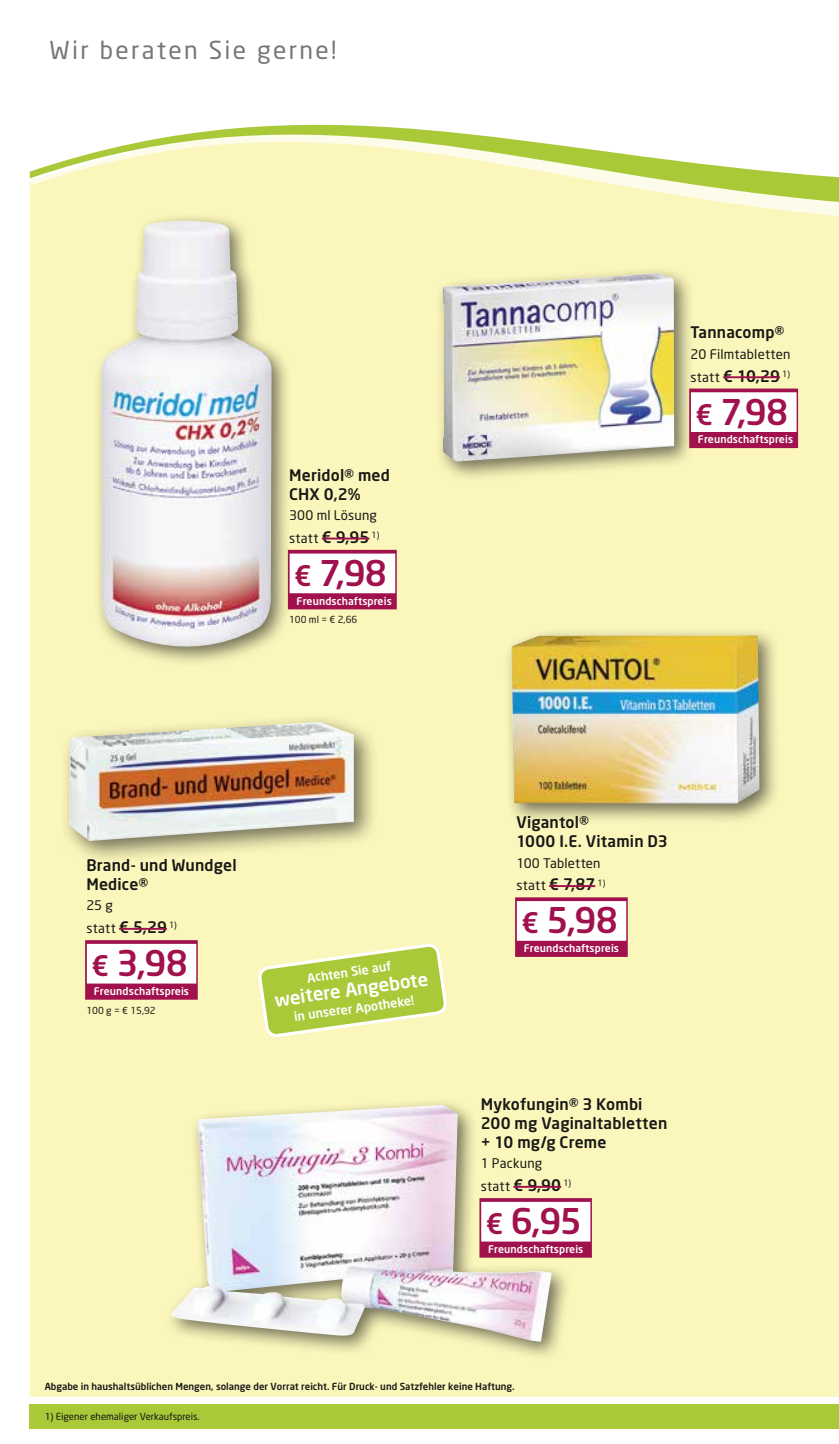
<style>
.page{position:relative;width:839px;height:1444px;background:#fff}
.page>*{position:absolute;margin:0;border:0;box-sizing:border-box;transform-origin:0 0}
.t1{font:500 35px "Neo Sans";letter-spacing:-.025em;color:#a0114d}
.t2{font:24.5px "Neo Sans";letter-spacing:.095em;color:#777}
.t3{font:500 18.38px "Neo Sans";color:#fff}
.t4{font:500 15.75px/19.2px "Neo Sans";letter-spacing:.01em;color:#181715}
.t5{font:13.12px/22.8px "Neo Sans";letter-spacing:.015em;color:#181715}
.t6{font:500 12.42px "Neo Sans";color:#fff}
.t7{font:500 10.5px "Neo Sans";letter-spacing:.01em;color:#fff}
.t8{font:500 9.62px "Neo Sans";color:#181715}
.t9{font:9.62px "Neo Sans";color:#181715}
.s1{font-weight:500;font-size:15.75px}
.s2{font-size:28px}
.s3{font-weight:400;font-size:13.12px}
</style>
<div class="page">
<svg style="left:838px;top:1404px;width:1px;height:25px"></svg>
<div style="left:30px;top:1404px;width:808px;height:25px;background:#a9c938"></div>
<div style="left:30px;top:227px;width:808px;height:1169px;background:#fbf6bb"></div>
<svg style="left:30px;top:124px;width:808px;height:103px;fill:#fbf6bb"></svg>
<div style="left:94px;top:212px;width:198px;height:455px;background:#181715;opacity:.6"></div>
<img style="left:100px;top:221px;width:171px;height:428px">
<div style="left:288px;top:550px;width:108px;height:59px;background:#a0114d"></div>
<div style="left:289px;top:553px;width:106px;height:40px;background:#fff"></div>
<hr style="left:322px;top:537px;width:47px;height:2px;background:#a0114d">
<div style="left:434px;top:265px;width:260px;height:217px;background:#181715;opacity:.6"></div>
<img style="left:442px;top:273px;width:232px;height:189px">
<div style="left:689px;top:388px;width:108px;height:60px;background:#a0114d"></div>
<div style="left:690px;top:392px;width:106px;height:40px;background:#fff"></div>
<hr style="left:723px;top:376px;width:56px;height:2px;background:#a0114d">
<div style="left:60px;top:712px;width:318px;height:153px;background:#181715;opacity:.6"></div>
<img style="left:69px;top:722px;width:285px;height:119px">
<div style="left:85px;top:940px;width:113px;height:59px;background:#a0114d"></div>
<div style="left:87px;top:944px;width:109px;height:39px;background:#fff"></div>
<hr style="left:119px;top:928px;width:48px;height:2px;background:#a0114d">
<svg style="left:258px;top:944px;width:188px;height:92px;background:#c4d869"></svg>
<div style="left:164px;top:1096px;width:407px;height:265px;background:#181715;opacity:.6"></div>
<img style="left:169px;top:1105px;width:382px;height:236px">
<div style="left:479px;top:1198px;width:112px;height:59px;background:#a0114d"></div>
<div style="left:481px;top:1201px;width:109px;height:40px;background:#fff"></div>
<hr style="left:513px;top:1186px;width:48px;height:1px;background:#a0114d">
<div style="left:503px;top:627px;width:276px;height:197px;background:#181715;opacity:.6"></div>
<img style="left:511px;top:635px;width:248px;height:168px">
<div style="left:515px;top:897px;width:112px;height:60px;background:#a0114d"></div>
<div style="left:516px;top:901px;width:110px;height:39px;background:#fff"></div>
<hr style="left:549px;top:885px;width:46px;height:2px;background:#a0114d">
<h2 class="t2" style="left:50px;top:35px;width:288px">Wir beraten Sie gerne!</h2>
<p class="t4" style="left:289px;top:465px;width:102px">Meridol® med<br>CHX 0,2%</p>
<p class="t5" style="left:289px;top:504px;width:92px">300 ml Lösung statt <span class="s1">€ 9,95</span> <sup>1)</sup></p>
<h1 class="t1" style="left:294px;top:551px;width:94px"><span class="s2">€</span> 7,98</h1>
<p class="t7" style="left:296px;top:594px;width:97px">Freundschaftspreis</p>
<p class="t9" style="left:289px;top:614px;width:70px">100 ml = € 2,66</p>
<p class="t4" style="left:690px;top:323px;width:95px">Tannacomp®</p>
<p class="t5" style="left:690px;top:342px;width:101px">20 Filmtabletten</p>
<p class="t4" style="left:690px;top:366px;width:101px"><span class="s3">statt</span> € 10,29 <sup>1)</sup></p>
<h1 class="t1" style="left:695px;top:389px;width:94px"><span class="s2">€</span> 7,98</h1>
<p class="t7" style="left:697px;top:433px;width:97px">Freundschaftspreis</p>
<p class="t4" style="left:86px;top:855px;width:152px">Brand- und Wundgel<br>Medice®</p>
<p class="t5" style="left:86px;top:894px;width:92px">25 g<br>statt <span class="s1">€ 5,29</span> <sup>1)</sup></p>
<h1 class="t1" style="left:91px;top:941px;width:98px"><span class="s2">€</span> 3,98</h1>
<p class="t7" style="left:94px;top:984px;width:97px">Freundschaftspreis</p>
<p class="t9" style="left:86px;top:1004px;width:71px">100 g = € 15,92</p>
<p class="t6" style="left:306px;top:970px;width:86px;rotate:-8deg">Achten Sie auf</p>
<p class="t3" style="left:273px;top:988px;width:156px;rotate:-8deg">weitere Angebote</p>
<p class="t6" style="left:293px;top:1009px;width:123px;rotate:-8deg">in unserer Apotheke!</p>
<p class="t4" style="left:516px;top:812px;width:153px">Vigantol®<br>1000 I.E. Vitamin D3</p>
<p class="t5" style="left:516px;top:851px;width:90px">100 Tabletten statt <span class="s1">€ 7,87</span> <sup>1)</sup></p>
<h1 class="t1" style="left:521px;top:898px;width:98px"><span class="s2">€</span> 5,98</h1>
<p class="t7" style="left:523px;top:941px;width:97px">Freundschaftspreis</p>
<p class="t4" style="left:480px;top:1093px;width:188px">Mykofungin® 3 Kombi<br>200 mg Vaginaltabletten + 10 mg/g Creme</p>
<p class="t5" style="left:480px;top:1152px;width:92px">1 Packung statt <span class="s1">€ 9,90</span> <sup>1)</sup></p>
<h1 class="t1" style="left:485px;top:1199px;width:98px"><span class="s2">€</span> 6,95</h1>
<p class="t7" style="left:488px;top:1242px;width:97px">Freundschaftspreis</p>
<p class="t8" style="left:45px;top:1380px;width:471px">Abgabe in haushaltsüblichen Mengen, solange der Vorrat reicht. Für Druck- und Satzfehler keine Haftung.</p>
<p class="t9" style="left:45px;top:1411px;width:156px">1) Eigener ehemaliger Verkaufspreis.</p>
</div>
